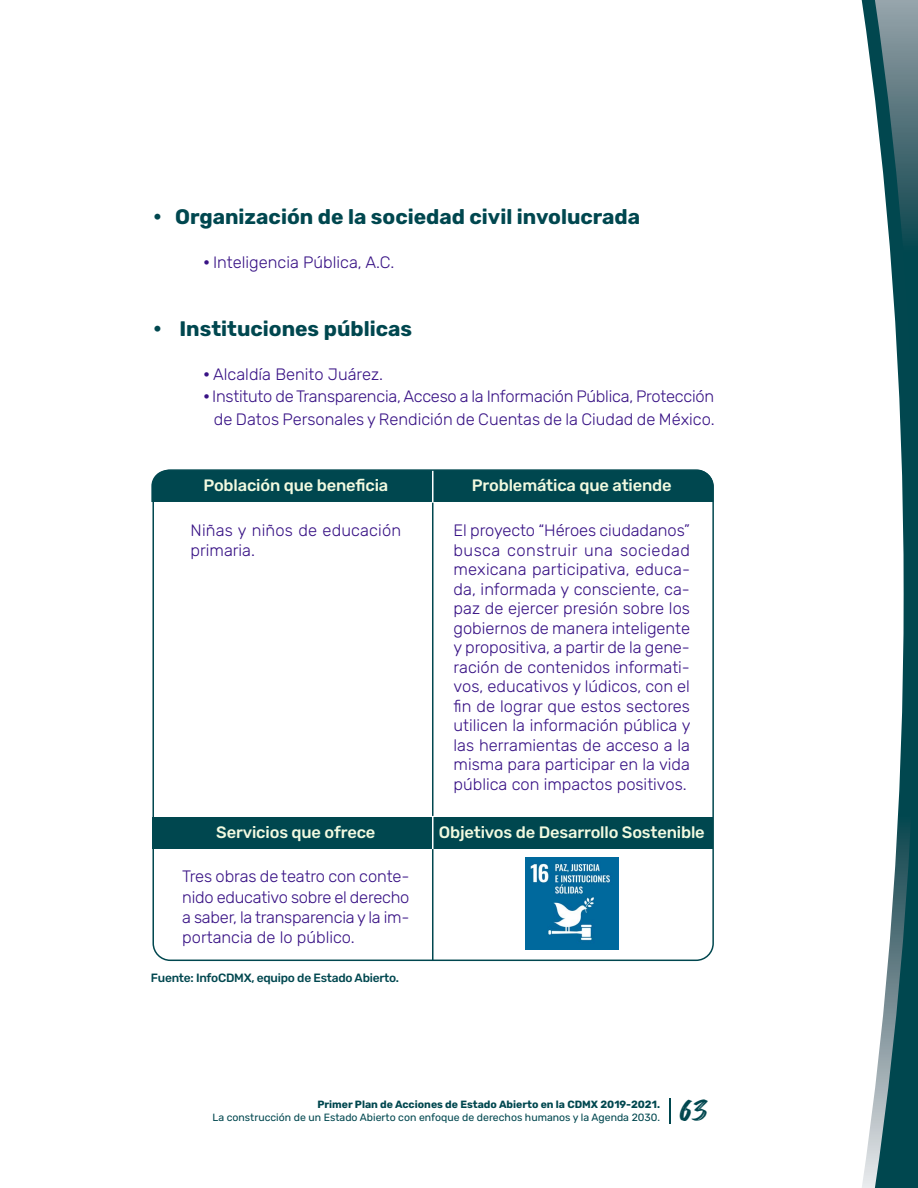
<style>
.page{position:relative;width:918px;height:1188px;background:#fff}
.page>*{position:absolute;margin:0;border:0;box-sizing:border-box;transform-origin:0 0}
.t1{font:33px "Hey August";color:#00474f}
.t2{font:700 21px "Rubik";color:#00474f}
.t3{font:300 16.5px/19.5px "Rubik";color:#381285;text-align:justify}
.t4{font:500 16.5px "Rubik";letter-spacing:-.01em;color:#f2fae0}
.t5{font:500 12px "Rubik";letter-spacing:-.02em;color:#00474f}
.t6{font:10.5px "Rubik";color:#00474f}
.t7{font:700 10.5px "Rubik";color:#00474f}
.s1{font-weight:900}
.s2{font-weight:800}
</style>
<div class="page">
<img style="left:525px;top:857px;width:94px;height:93px">
<div style="left:151px;top:472px;width:560px;height:30px;background:#00474f"></div>
<hr style="left:432px;top:503px;width:2px;height:313px;background:#00474f">
<hr style="left:432px;top:470px;width:2px;height:32px;background:#fff">
<div style="left:152px;top:817px;width:561px;height:32px;background:#00474f"></div>
<hr style="left:432px;top:817px;width:2px;height:32px;background:#fff">
<hr style="left:432px;top:849px;width:2px;height:111px;background:#00474f">
<div style="left:152px;top:469px;width:562px;height:492px;border:2px solid #00474f;border-radius:17px"></div>
<svg style="left:861px;top:0;width:13px;height:1188px"></svg>
<svg style="left:874px;top:0;width:44px;height:1188px"></svg>
<hr style="left:669px;top:1098px;width:2px;height:26px;background:#00474f">
<p class="t2" style="left:153px;top:204px;width:488px"><span class="s1">•</span> Organización de la sociedad civil involucrada</p>
<p class="t3" style="left:203px;top:253px;width:192px"><span class="s2">•</span> Inteligencia Pública, A.C.</p>
<p class="t2" style="left:153px;top:316px;width:260px"><span class="s1">•</span> Instituciones públicas</p>
<p class="t3" style="left:203px;top:365px;width:181px"><span class="s2">•</span> Alcaldía Benito Juárez.</p>
<p class="t3" style="left:203px;top:386px;width:513px;line-height:22.4px;text-align:right"><span class="s2">•</span> Instituto de Transparencia, Acceso a la Información Pública, Protección de Datos Personales y Rendición de Cuentas de la Ciudad de México.</p>
<p class="t4" style="left:203px;top:476px;width:186px">Población que beneficia</p>
<p class="t4" style="left:472px;top:476px;width:201px">Problemática que atiende</p>
<p class="t3" style="left:191px;top:521px;width:212px">Niñas y niños de educación primaria.</p>
<p class="t3" style="left:454px;top:521px;width:238px">El proyecto “Héroes ciudadanos” busca construir una sociedad mexicana participativa, educa&shy;da, informada y consciente, ca&shy;paz de ejercer presión sobre los gobiernos de manera inteligente y propositiva, a partir de la gene&shy;ración de contenidos informati&shy;vos, educativos y lúdicos, con el fin de lograr que estos sectores utilicen la información pública y las herramientas de acceso a la misma para participar en la vida pública con impactos positivos.</p>
<p class="t4" style="left:216px;top:823px;width:161px">Servicios que ofrece</p>
<p class="t4" style="left:439px;top:823px;width:267px">Objetivos de Desarrollo Sostenible</p>
<p class="t3" style="left:182px;top:867px;width:229px;line-height:20.2px">Tres obras de teatro con conte&shy;nido educativo sobre el derecho a saber, la transparencia y la im&shy;portancia de lo público.</p>
<p class="t5" style="left:151px;top:971px;width:250px">Fuente: InfoCDMX, equipo de Estado Abierto.</p>
<p class="t7" style="left:317px;top:1098px;width:344px">Primer Plan de Acciones de Estado Abierto en la CDMX 2019-2021.</p>
<p class="t6" style="left:212px;top:1111px;width:449px">La construcción de un Estado Abierto con enfoque de derechos humanos y la Agenda 2030.</p>
<h1 class="t1" style="left:680px;top:1092px;width:29px">63</h1>
</div>
